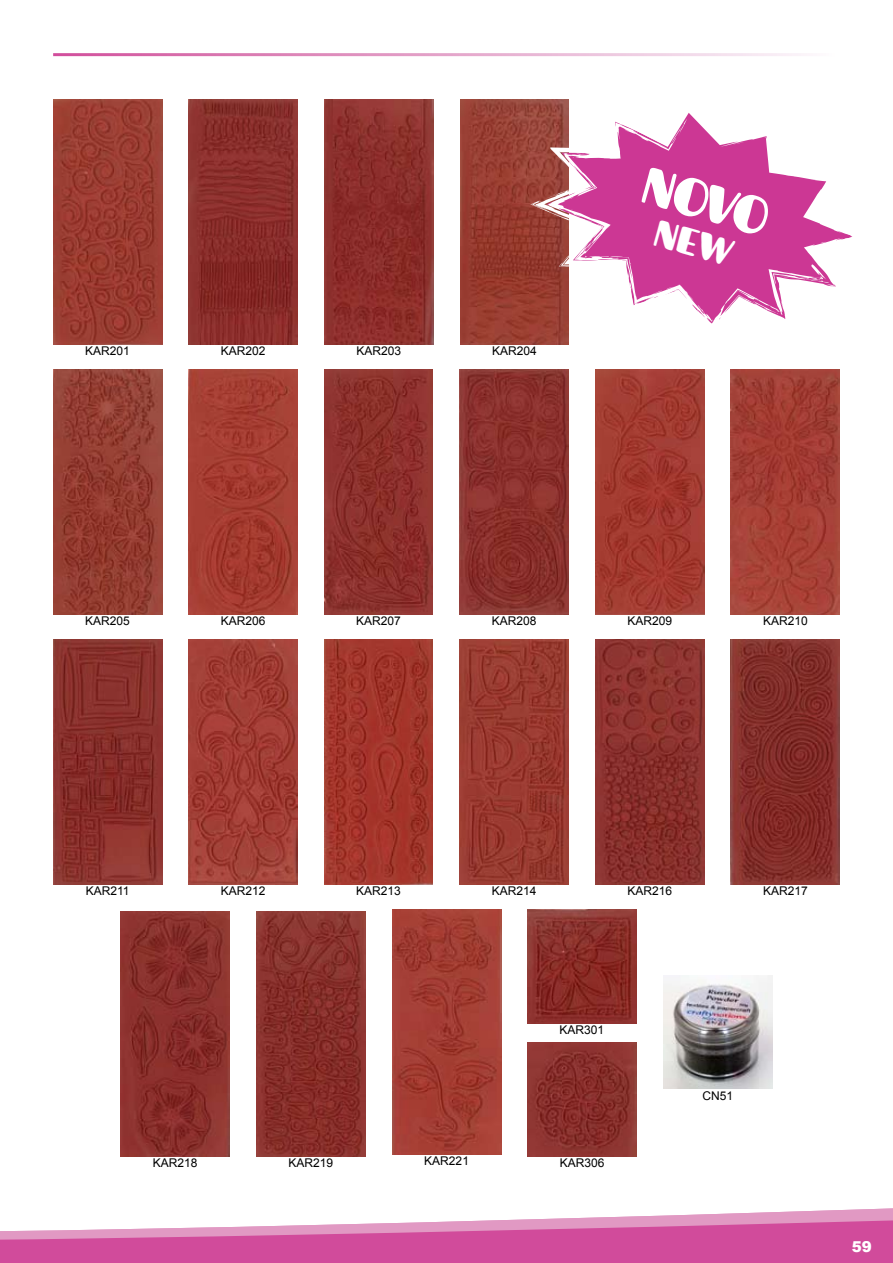
<style>
.page{position:relative;width:893px;height:1263px;background:#fff}
.page>*{position:absolute;margin:0;border:0;box-sizing:border-box;transform-origin:0 0}
.t1{font:52.05px "Launica";color:#fff}
.t2{font:900 15px "Arial";color:#fff}
.t3{font:12px "Arial";color:#000}
</style>
<div class="page">
<svg style="left:509px;top:1208px;width:384px;height:12px"></svg>
<svg style="left:0;top:1220px;width:893px;height:43px;background:#d767aa"></svg>
<img style="left:53px;top:99px;width:109px;height:245px">
<img style="left:324px;top:370px;width:109px;height:245px">
<img style="left:324px;top:639px;width:109px;height:246px">
<img style="left:324px;top:99px;width:109px;height:245px">
<img style="left:595px;top:370px;width:109px;height:245px">
<img style="left:595px;top:639px;width:109px;height:246px">
<img style="left:53px;top:369px;width:109px;height:245px">
<img style="left:53px;top:639px;width:109px;height:246px">
<img style="left:189px;top:99px;width:109px;height:245px">
<img style="left:460px;top:370px;width:109px;height:245px">
<img style="left:460px;top:639px;width:109px;height:246px">
<img style="left:460px;top:99px;width:109px;height:245px">
<img style="left:731px;top:370px;width:109px;height:245px">
<img style="left:731px;top:639px;width:109px;height:246px">
<img style="left:189px;top:369px;width:109px;height:245px">
<img style="left:189px;top:639px;width:109px;height:246px">
<img style="left:121px;top:911px;width:109px;height:245px">
<img style="left:256px;top:911px;width:109px;height:245px">
<img style="left:392px;top:909px;width:109px;height:245px">
<img style="left:528px;top:1042px;width:109px;height:114px">
<img style="left:527px;top:910px;width:109px;height:114px">
<img style="left:663px;top:975px;width:109px;height:114px">
<svg style="left:530px;top:110px;width:239px;height:227px"></svg>
<svg style="left:668px;top:110px;width:54px;height:35px"></svg>
<svg style="left:543px;top:195px;width:12px;height:6px"></svg>
<svg style="left:570px;top:152px;width:13px;height:7px"></svg>
<svg style="left:571px;top:170px;width:17px;height:15px"></svg>
<svg style="left:566px;top:195px;width:12px;height:5px"></svg>
<svg style="left:586px;top:220px;width:18px;height:25px"></svg>
<svg style="left:555px;top:209px;width:18px;height:7px"></svg>
<svg style="left:558px;top:256px;width:40px;height:12px"></svg>
<svg style="left:625px;top:289px;width:8px;height:8px"></svg>
<svg style="left:605px;top:256px;width:18px;height:1px"></svg>
<svg style="left:619px;top:266px;width:10px;height:12px"></svg>
<svg style="left:733px;top:139px;width:21px;height:6px"></svg>
<svg style="left:653px;top:170px;width:200px;height:167px"></svg>
<p class="t3" style="left:85px;top:343px;width:46px">KAR201</p>
<p class="t3" style="left:221px;top:343px;width:46px">KAR202</p>
<p class="t3" style="left:356px;top:343px;width:46px">KAR203</p>
<p class="t3" style="left:492px;top:343px;width:46px">KAR204</p>
<h1 class="t1" style="left:653px;top:154px;width:129px;rotate:16deg">NOVO</h1>
<p class="t3" style="left:85px;top:613px;width:46px">KAR205</p>
<p class="t3" style="left:221px;top:613px;width:46px">KAR206</p>
<p class="t3" style="left:356px;top:613px;width:46px">KAR207</p>
<p class="t3" style="left:492px;top:613px;width:46px">KAR208</p>
<p class="t3" style="left:627px;top:613px;width:46px">KAR209</p>
<p class="t3" style="left:763px;top:613px;width:46px">KAR210</p>
<p class="t3" style="left:86px;top:883px;width:45px">KAR211</p>
<p class="t3" style="left:221px;top:883px;width:46px">KAR212</p>
<p class="t3" style="left:356px;top:883px;width:46px">KAR213</p>
<p class="t3" style="left:492px;top:883px;width:46px">KAR214</p>
<p class="t3" style="left:627px;top:883px;width:46px">KAR216</p>
<p class="t3" style="left:763px;top:883px;width:46px">KAR217</p>
<p class="t3" style="left:559px;top:1022px;width:46px">KAR301</p>
<p class="t3" style="left:153px;top:1155px;width:46px">KAR218</p>
<p class="t3" style="left:424px;top:1153px;width:46px">KAR221</p>
<p class="t3" style="left:560px;top:1155px;width:46px">KAR306</p>
<p class="t3" style="left:288px;top:1155px;width:46px">KAR219</p>
<p class="t3" style="left:702px;top:1087px;width:32px">CN51</p>
<p class="t2" style="left:852px;top:1235px;width:22px">59</p>
</div>
